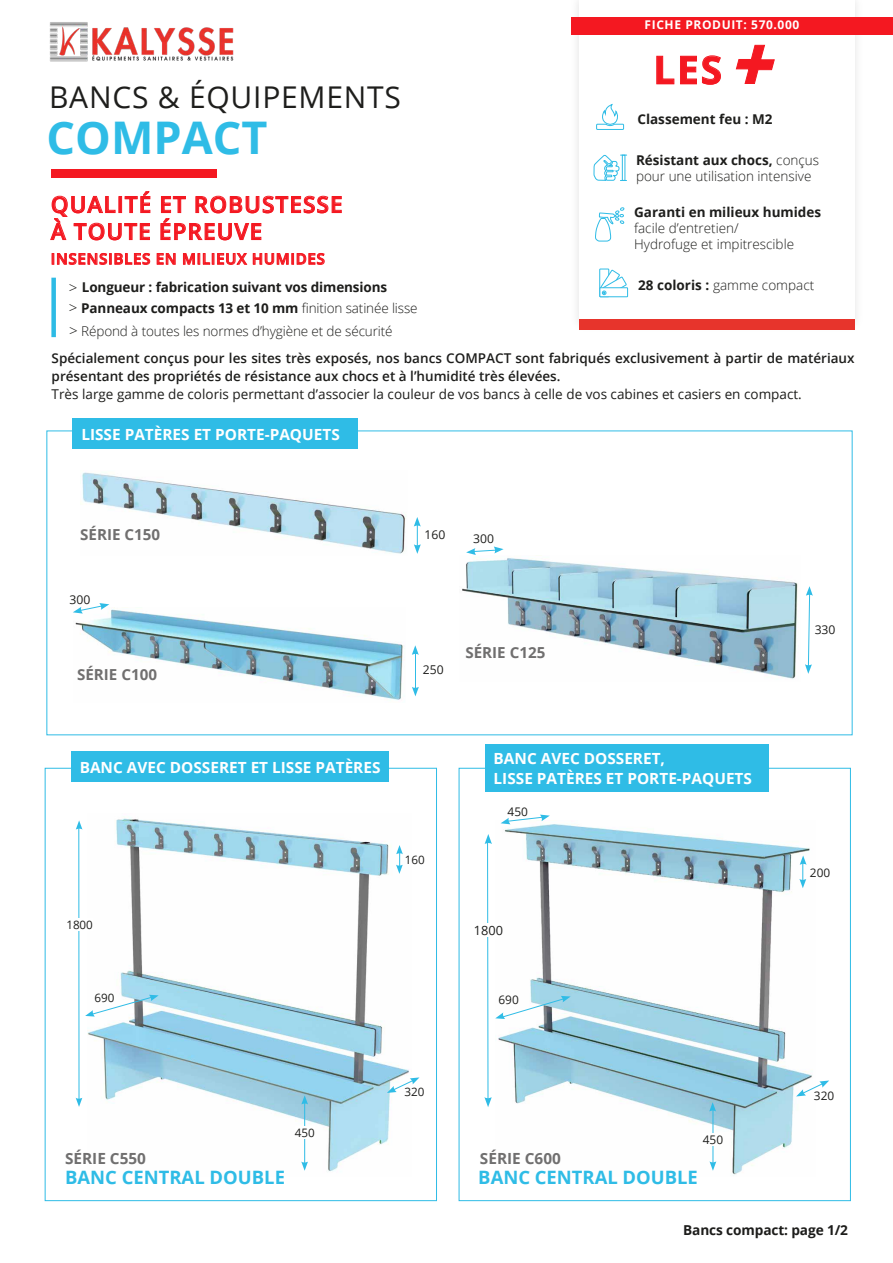
<style>
.page{position:relative;width:893px;height:1263px;background:#fff}
.page>*{position:absolute;margin:0;border:0;box-sizing:border-box;transform-origin:0 0}
.t1{font:700 45px "Open Sans";color:#2fbce6}
.t2{font:700 38.7px "Open Sans";color:#f41821}
.t3{font:30px "Open Sans";letter-spacing:.025em;color:#1e1e1c}
.t4{font:600 22.5px/27px "Open Sans";letter-spacing:.05em;color:#f41821}
.t5{font:700 18.45px "Open Sans";color:#2fbce6}
.t6{font:700 15.3px/20px "Open Sans";color:#fff}
.t7{font:700 15.3px "Open Sans";color:#706f6f}
.t8{font:700 15.15px "Open Sans";color:#706f6f}
.t9{font:600 15px "Open Sans";letter-spacing:.05em;color:#f41821}
.t10{font:700 13.65px "Open Sans";letter-spacing:-.01em;color:#1d1d1b}
.t11{font:600 13.5px/18px "Open Sans";color:#1d1d1b}
.t12{font:300 13.5px/16.2px "Open Sans";color:#1e1e1c}
.t13{font:13.5px "Open Sans";color:#1d1d1b}
.t14{font:300 13.5px/22.8px "Open Sans";letter-spacing:-.01em;color:#1d1d1b}
.t15{font:700 13.5px "Open Sans";letter-spacing:-.01em;color:#1d1d1b}
.t16{font:700 13.5px "Open Sans";color:#1e1e1c}
.t17{font:12.75px "Open Sans";color:#1d1d1b}
.t18{font:12.15px "Open Sans";color:#1d1d1b}
.t19{font:700 12px "Open Sans";letter-spacing:.05em;color:#fff}
.t20{font:11.85px "Open Sans";color:#1d1d1b}
.t21{font:11.7px "Open Sans";color:#1d1d1b}
.s1{font-weight:300;font-size:15.15px}
.s2{font-size:15.15px}
.s3{font-weight:700}
</style>
<div class="page">
<div style="left:51px;top:170px;width:166px;height:8px;background:#f41821"></div>
<img style="left:50px;top:22px;width:184px;height:40px">
<svg style="left:50px;top:191px;width:100px;height:49px"></svg>
<svg style="left:161px;top:196px;width:181px;height:45px"></svg>
<div style="left:51px;top:278px;width:5px;height:59px;background:#2dbbe5"></div>
<img style="left:571px;top:3px;width:298px;height:318px">
<div style="left:579px;top:0;width:276px;height:323px;background:#fff"></div>
<svg style="left:656px;top:56px;width:18px;height:28px"></svg>
<svg style="left:680px;top:55px;width:41px;height:30px"></svg>
<svg style="left:736px;top:45px;width:39px;height:39px"></svg>
<svg style="left:593px;top:155px;width:34px;height:26px"></svg>
<div style="left:579px;top:320px;width:276px;height:10px;background:#e7342c"></div>
<svg style="left:595px;top:207px;width:29px;height:34px"></svg>
<div style="left:599px;top:269px;width:10px;height:28px;border:1px solid #2fbce6"></div>
<div style="left:600px;top:288px;width:28px;height:9px;border:1px solid #2fbce6"></div>
<svg style="left:600px;top:270px;width:27px;height:26px"></svg>
<svg style="left:596px;top:104px;width:28px;height:26px"></svg>
<div style="left:572px;top:17px;width:321px;height:17px;background:#f41821"></div>
<div style="left:73px;top:419px;width:285px;height:30px;background:#2fbce6"></div>
<img style="left:82px;top:472px;width:324px;height:82px">
<svg style="left:414px;top:517px;width:7px;height:37px"></svg>
<img style="left:75px;top:609px;width:330px;height:91px">
<hr style="left:415px;top:650px;width:1px;height:39px;background:#2fbce6">
<svg style="left:412px;top:645px;width:7px;height:10px"></svg>
<svg style="left:412px;top:687px;width:7px;height:9px"></svg>
<svg style="left:73px;top:603px;width:36px;height:11px"></svg>
<img style="left:462px;top:558px;width:336px;height:122px">
<svg style="left:805px;top:586px;width:8px;height:88px"></svg>
<svg style="left:466px;top:546px;width:38px;height:9px"></svg>
<img style="left:500px;top:823px;width:312px;height:352px">
<hr style="left:713px;top:1110px;width:1px;height:55px;background:#2fbce6">
<div style="left:703px;top:1133px;width:20px;height:12px;background:#fff"></div>
<svg style="left:709px;top:1102px;width:7px;height:9px"></svg>
<svg style="left:709px;top:1161px;width:7px;height:10px"></svg>
<svg style="left:799px;top:855px;width:7px;height:33px"></svg>
<svg style="left:484px;top:834px;width:87px;height:273px"></svg>
<svg style="left:501px;top:814px;width:49px;height:10px"></svg>
<svg style="left:796px;top:1080px;width:33px;height:16px"></svg>
<img style="left:87px;top:818px;width:322px;height:354px">
<hr style="left:304px;top:1103px;width:1px;height:61px;background:#2fbce6">
<div style="left:295px;top:1126px;width:20px;height:12px;background:#fff"></div>
<svg style="left:387px;top:1077px;width:32px;height:16px"></svg>
<hr style="left:78px;top:827px;width:1px;height:275px;background:#2fbce6">
<div style="left:66px;top:918px;width:27px;height:12px;background:#fff"></div>
<svg style="left:76px;top:820px;width:6px;height:10px"></svg>
<svg style="left:76px;top:1098px;width:6px;height:9px"></svg>
<svg style="left:396px;top:845px;width:7px;height:29px"></svg>
<svg style="left:301px;top:1095px;width:7px;height:9px"></svg>
<svg style="left:301px;top:1161px;width:7px;height:10px"></svg>
<svg style="left:85px;top:995px;width:74px;height:21px"></svg>
<div style="left:485px;top:744px;width:283px;height:48px;background:#2fbce6"></div>
<div style="left:71px;top:751px;width:318px;height:31px;background:#2fbce6"></div>
<svg style="left:52px;top:253px;width:98px;height:12px"></svg>
<svg style="left:157px;top:253px;width:19px;height:12px"></svg>
<svg style="left:183px;top:253px;width:64px;height:12px"></svg>
<svg style="left:253px;top:253px;width:72px;height:12px"></svg>
<h3 class="t3" style="left:49px;top:77px;width:353px">BANCS &amp; ÉQUIPEMENTS</h3>
<h1 class="t1" style="left:47px;top:106px;width:222px">COMPACT</h1>
<h3 class="t4" style="left:51px;top:190px;width:293px">QUALITÉ ET ROBUSTESSE<br>À TOUTE ÉPREUVE</h3>
<p class="t9" style="left:51px;top:249px;width:276px">INSENSIBLES EN MILIEUX HUMIDES</p>
<p class="t15" style="left:69px;top:278px;width:320px"><span class="s1">&gt;</span> Longueur : fabrication suivant vos dimensions</p>
<p class="t14" style="left:69px;top:297px;width:350px"><span class="s2">&gt;</span> <span class="s3">Panneaux compacts 13 et 10 mm</span> finition satinée lisse <span class="s2">&gt;</span> Répond à toutes les normes d’hygiène et de sécurité</p>
<p class="t19" style="left:645px;top:16px;width:156px">FICHE PRODUIT: 570.000</p>
<h2 class="t2" style="left:653px;top:42px;width:70px">LES</h2>
<p class="t16" style="left:637px;top:109px;width:137px">Classement feu : M2</p>
<p class="t12" style="left:636px;top:151px;width:185px"><span class="s3">Résistant aux chocs,</span> conçus pour une utilisation intensive</p>
<p class="t16" style="left:634px;top:202px;width:189px">Garanti en milieux humides</p>
<p class="t12" style="left:634px;top:219px;width:162px">facile d’entretien/<br>Hydrofuge et impitrescible</p>
<p class="t12" style="left:638px;top:277px;width:178px"><span class="s3">28 coloris :</span> gamme compact</p>
<p class="t11" style="left:52px;top:349px;width:804px">Spécialement conçus pour les sites très exposés, nos bancs COMPACT sont fabriqués exclusivement à partir de matériaux présentant des propriétés de résistance aux chocs et à l’humidité très élevées.</p>
<p class="t13" style="left:52px;top:385px;width:752px">Très large gamme de coloris permettant d’associer la couleur de vos bancs à celle de vos cabines et casiers en compact.</p>
<p class="t6" style="left:81px;top:424px;width:260px">LISSE PATÈRES ET PORTE-PAQUETS</p>
<p class="t8" style="left:80px;top:524px;width:81px">SÉRIE C150</p>
<p class="t18" style="left:425px;top:526px;width:22px">160</p>
<p class="t18" style="left:70px;top:591px;width:22px">300</p>
<p class="t8" style="left:77px;top:664px;width:81px">SÉRIE C100</p>
<p class="t18" style="left:423px;top:661px;width:22px">250</p>
<p class="t18" style="left:473px;top:530px;width:22px">300</p>
<p class="t8" style="left:465px;top:642px;width:81px">SÉRIE C125</p>
<p class="t6" style="left:80px;top:757px;width:302px">BANC AVEC DOSSERET ET LISSE PATÈRES</p>
<p class="t6" style="left:494px;top:748px;width:260px">BANC AVEC DOSSERET,<br>LISSE PATÈRES ET PORTE-PAQUETS</p>
<p class="t20" style="left:508px;top:803px;width:22px">450</p>
<p class="t21" style="left:405px;top:852px;width:21px">160</p>
<p class="t21" style="left:66px;top:916px;width:28px">1800</p>
<p class="t17" style="left:474px;top:922px;width:31px">1800</p>
<p class="t21" style="left:95px;top:989px;width:21px">690</p>
<p class="t20" style="left:498px;top:992px;width:22px">690</p>
<p class="t18" style="left:815px;top:621px;width:22px">330</p>
<p class="t20" style="left:810px;top:864px;width:22px">200</p>
<p class="t7" style="left:65px;top:1148px;width:83px">SÉRIE C550</p>
<h3 class="t5" style="left:65px;top:1164px;width:221px">BANC CENTRAL DOUBLE</h3>
<p class="t21" style="left:295px;top:1124px;width:21px">450</p>
<p class="t21" style="left:404px;top:1084px;width:21px">320</p>
<p class="t7" style="left:480px;top:1147px;width:83px">SÉRIE C600</p>
<p class="t20" style="left:703px;top:1131px;width:22px">450</p>
<h3 class="t5" style="left:478px;top:1164px;width:221px">BANC CENTRAL DOUBLE</h3>
<p class="t20" style="left:814px;top:1087px;width:22px">320</p>
<p class="t10" style="left:683px;top:1220px;width:166px">Bancs compact: page 1/2</p>
</div>
